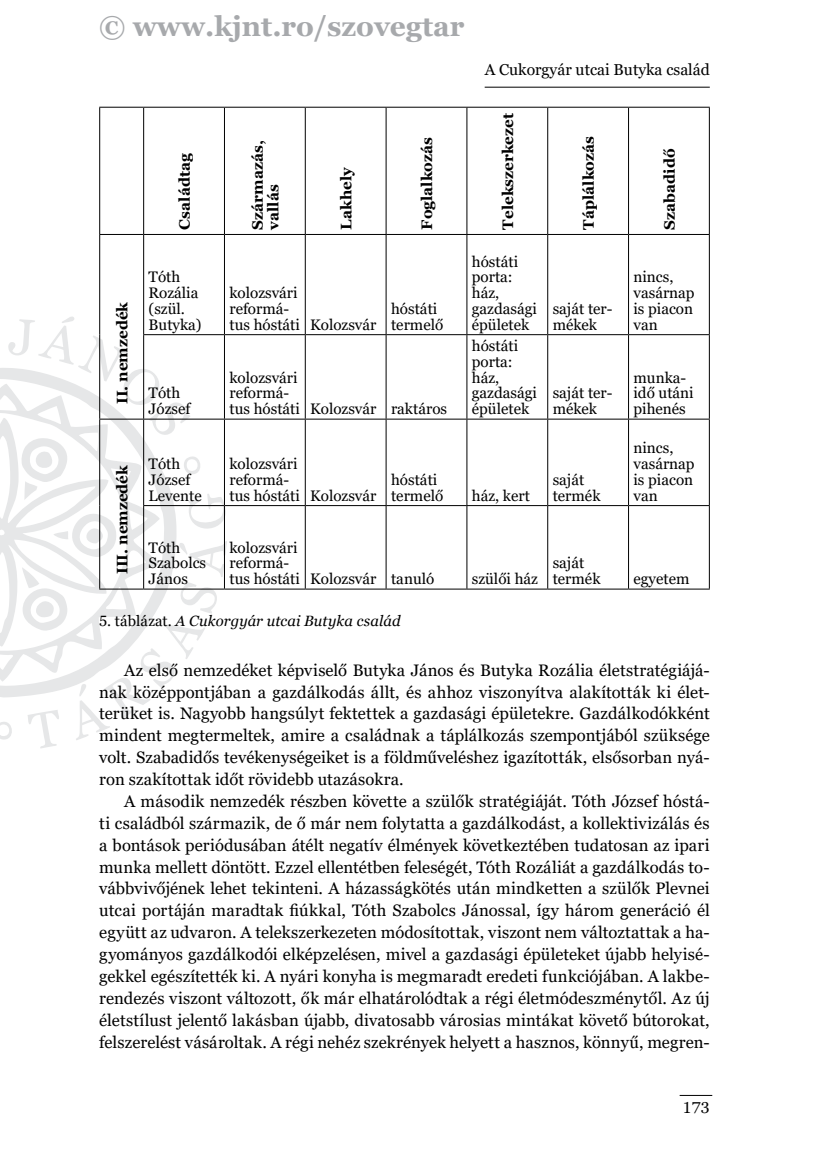
<style>
.page{position:relative;width:819px;height:1166px;background:#fff}
.page>*{position:absolute;margin:0;border:0;box-sizing:border-box;transform-origin:0 0}
.t1{font:700 28px "Georgia";color:#a7a9ac}
.t2{font:16.62px/21.9px "Georgia";letter-spacing:.005em;color:#000;text-align:justify}
.t3{font:15.75px "Georgia";color:#000}
.t4{font:15.22px/15.8px "Georgia";color:#000}
.t5{font:700 15.22px/15.8px "Georgia";color:#000}
.t6{font:italic 14.88px "Georgia";letter-spacing:.005em;color:#000}
.s1{font-style:normal}
</style>
<div class="page">
<hr style="left:679px;top:1095px;width:33px;height:1px;background:#000">
<hr style="left:484px;top:87px;width:225px;height:1px;background:#000">
<svg style="left:0;top:315px;width:227px;height:433px"></svg>
<hr style="left:99px;top:107px;width:45px;height:1px;background:#000">
<hr style="left:99px;top:108px;width:1px;height:126px;background:#000">
<hr style="left:144px;top:107px;width:80px;height:1px;background:#000">
<hr style="left:143px;top:108px;width:1px;height:126px;background:#000">
<hr style="left:224px;top:107px;width:81px;height:1px;background:#000">
<hr style="left:224px;top:108px;width:1px;height:126px;background:#000">
<hr style="left:305px;top:107px;width:81px;height:1px;background:#000">
<hr style="left:305px;top:108px;width:1px;height:126px;background:#000">
<hr style="left:386px;top:107px;width:81px;height:1px;background:#000">
<hr style="left:385px;top:108px;width:1px;height:126px;background:#000">
<hr style="left:467px;top:107px;width:80px;height:1px;background:#000">
<hr style="left:466px;top:108px;width:1px;height:126px;background:#000">
<hr style="left:547px;top:107px;width:81px;height:1px;background:#000">
<hr style="left:547px;top:108px;width:1px;height:126px;background:#000">
<hr style="left:628px;top:107px;width:81px;height:1px;background:#000">
<hr style="left:628px;top:108px;width:1px;height:126px;background:#000">
<hr style="left:708px;top:108px;width:1px;height:126px;background:#000">
<hr style="left:99px;top:234px;width:45px;height:1px;background:#000">
<hr style="left:144px;top:234px;width:80px;height:1px;background:#000">
<hr style="left:224px;top:234px;width:81px;height:1px;background:#000">
<hr style="left:305px;top:234px;width:81px;height:1px;background:#000">
<hr style="left:386px;top:234px;width:81px;height:1px;background:#000">
<hr style="left:467px;top:234px;width:80px;height:1px;background:#000">
<hr style="left:547px;top:234px;width:81px;height:1px;background:#000">
<hr style="left:628px;top:234px;width:81px;height:1px;background:#000">
<hr style="left:99px;top:235px;width:1px;height:100px;background:#000">
<hr style="left:99px;top:335px;width:1px;height:84px;background:#000">
<hr style="left:143px;top:235px;width:1px;height:99px;background:#000">
<hr style="left:224px;top:235px;width:1px;height:99px;background:#000">
<hr style="left:305px;top:235px;width:1px;height:99px;background:#000">
<hr style="left:385px;top:235px;width:1px;height:99px;background:#000">
<hr style="left:466px;top:235px;width:1px;height:99px;background:#000">
<hr style="left:547px;top:235px;width:1px;height:99px;background:#000">
<hr style="left:628px;top:235px;width:1px;height:99px;background:#000">
<hr style="left:708px;top:235px;width:1px;height:99px;background:#000">
<hr style="left:143px;top:334px;width:81px;height:1px;background:#000">
<hr style="left:143px;top:335px;width:1px;height:84px;background:#000">
<hr style="left:224px;top:334px;width:81px;height:1px;background:#000">
<hr style="left:224px;top:335px;width:1px;height:84px;background:#000">
<hr style="left:305px;top:334px;width:81px;height:1px;background:#000">
<hr style="left:305px;top:335px;width:1px;height:84px;background:#000">
<hr style="left:386px;top:334px;width:81px;height:1px;background:#000">
<hr style="left:385px;top:335px;width:1px;height:84px;background:#000">
<hr style="left:467px;top:334px;width:80px;height:1px;background:#000">
<hr style="left:466px;top:335px;width:1px;height:84px;background:#000">
<hr style="left:547px;top:334px;width:81px;height:1px;background:#000">
<hr style="left:547px;top:335px;width:1px;height:84px;background:#000">
<hr style="left:628px;top:334px;width:81px;height:1px;background:#000">
<hr style="left:628px;top:335px;width:1px;height:84px;background:#000">
<hr style="left:708px;top:335px;width:1px;height:84px;background:#000">
<hr style="left:99px;top:419px;width:45px;height:1px;background:#000">
<hr style="left:99px;top:419px;width:1px;height:86px;background:#000">
<hr style="left:99px;top:505px;width:1px;height:84px;background:#000">
<hr style="left:99px;top:589px;width:45px;height:1px;background:#000">
<hr style="left:144px;top:419px;width:80px;height:1px;background:#000">
<hr style="left:143px;top:419px;width:1px;height:86px;background:#000">
<hr style="left:224px;top:419px;width:81px;height:1px;background:#000">
<hr style="left:224px;top:419px;width:1px;height:86px;background:#000">
<hr style="left:305px;top:419px;width:81px;height:1px;background:#000">
<hr style="left:305px;top:419px;width:1px;height:86px;background:#000">
<hr style="left:386px;top:419px;width:81px;height:1px;background:#000">
<hr style="left:385px;top:419px;width:1px;height:86px;background:#000">
<hr style="left:467px;top:419px;width:80px;height:1px;background:#000">
<hr style="left:466px;top:419px;width:1px;height:86px;background:#000">
<hr style="left:547px;top:419px;width:81px;height:1px;background:#000">
<hr style="left:547px;top:419px;width:1px;height:86px;background:#000">
<hr style="left:628px;top:419px;width:81px;height:1px;background:#000">
<hr style="left:628px;top:419px;width:1px;height:86px;background:#000">
<hr style="left:708px;top:419px;width:1px;height:86px;background:#000">
<hr style="left:143px;top:505px;width:81px;height:1px;background:#000">
<hr style="left:143px;top:506px;width:1px;height:83px;background:#000">
<hr style="left:224px;top:505px;width:81px;height:1px;background:#000">
<hr style="left:224px;top:506px;width:1px;height:83px;background:#000">
<hr style="left:305px;top:505px;width:81px;height:1px;background:#000">
<hr style="left:305px;top:506px;width:1px;height:83px;background:#000">
<hr style="left:386px;top:505px;width:81px;height:1px;background:#000">
<hr style="left:385px;top:506px;width:1px;height:83px;background:#000">
<hr style="left:467px;top:505px;width:80px;height:1px;background:#000">
<hr style="left:466px;top:506px;width:1px;height:83px;background:#000">
<hr style="left:547px;top:505px;width:81px;height:1px;background:#000">
<hr style="left:547px;top:506px;width:1px;height:83px;background:#000">
<hr style="left:628px;top:505px;width:81px;height:1px;background:#000">
<hr style="left:628px;top:506px;width:1px;height:83px;background:#000">
<hr style="left:708px;top:506px;width:1px;height:83px;background:#000">
<hr style="left:144px;top:589px;width:80px;height:1px;background:#000">
<hr style="left:224px;top:589px;width:81px;height:1px;background:#000">
<hr style="left:305px;top:589px;width:81px;height:1px;background:#000">
<hr style="left:386px;top:589px;width:81px;height:1px;background:#000">
<hr style="left:467px;top:589px;width:80px;height:1px;background:#000">
<hr style="left:547px;top:589px;width:81px;height:1px;background:#000">
<hr style="left:628px;top:589px;width:81px;height:1px;background:#000">
<h1 class="t1" style="left:99px;top:8px;width:367px">© www.kjnt.ro/szovegtar</h1>
<p class="t5" style="left:177px;top:229px;width:78px;rotate:-90deg">Családtag</p>
<p class="t5" style="left:250px;top:229px;width:91px;rotate:-90deg">Származás, vallás</p>
<p class="t5" style="left:338px;top:229px;width:64px;rotate:-90deg">Lakhely</p>
<p class="t5" style="left:419px;top:229px;width:94px;rotate:-90deg">Foglalkozás</p>
<p class="t3" style="left:484px;top:60px;width:226px">A Cukorgyár utcai Butyka család</p>
<p class="t5" style="left:500px;top:229px;width:118px;rotate:-90deg">Telekszerkezet</p>
<p class="t5" style="left:580px;top:229px;width:95px;rotate:-90deg">Táplálkozás</p>
<p class="t5" style="left:661px;top:229px;width:83px;rotate:-90deg">Szabadidő</p>
<p class="t5" style="left:114px;top:404px;width:104px;rotate:-90deg">II. nemzedék</p>
<p class="t4" style="left:149px;top:270px;width:54px">Tóth<br>Rozália (szül.<br>Butyka)</p>
<p class="t4" style="left:149px;top:386px;width:43px">Tóth<br>József</p>
<p class="t4" style="left:229px;top:285px;width:148px">kolozsvári<br>reformá-<br>tus hóstáti Kolozsvár</p>
<p class="t4" style="left:391px;top:301px;width:54px">hóstáti termelő</p>
<p class="t4" style="left:229px;top:370px;width:219px">kolozsvári<br>reformá-<br>tus hóstáti Kolozsvár raktáros</p>
<p class="t5" style="left:114px;top:574px;width:111px;rotate:-90deg">III. nemzedék</p>
<p class="t4" style="left:149px;top:456px;width:55px">Tóth<br>József<br>Levente</p>
<p class="t4" style="left:229px;top:456px;width:148px">kolozsvári<br>reformá-<br>tus hóstáti Kolozsvár</p>
<p class="t4" style="left:391px;top:472px;width:54px">hóstáti termelő</p>
<p class="t4" style="left:149px;top:540px;width:59px">Tóth<br>Szabolcs<br>János</p>
<p class="t4" style="left:229px;top:540px;width:206px">kolozsvári<br>reformá-<br>tus hóstáti Kolozsvár tanuló</p>
<p class="t4" style="left:472px;top:254px;width:67px">hóstáti porta: ház, gazdasági épületek</p>
<p class="t4" style="left:472px;top:338px;width:67px">hóstáti porta: ház, gazdasági épületek</p>
<p class="t4" style="left:552px;top:301px;width:61px">saját ter&shy;mékek</p>
<p class="t4" style="left:552px;top:386px;width:61px">saját ter&shy;mékek</p>
<p class="t4" style="left:472px;top:488px;width:60px">ház, kert</p>
<p class="t4" style="left:552px;top:472px;width:49px">saját termék</p>
<p class="t4" style="left:633px;top:270px;width:63px">nincs, vasárnap is piacon van</p>
<p class="t4" style="left:633px;top:370px;width:62px">munka&shy;idő utáni pihenés</p>
<p class="t4" style="left:633px;top:440px;width:63px">nincs, vasárnap is piacon van</p>
<p class="t4" style="left:472px;top:571px;width:68px">szülői ház</p>
<p class="t4" style="left:552px;top:555px;width:49px">saját termék</p>
<p class="t4" style="left:633px;top:571px;width:57px">egyetem</p>
<p class="t6" style="left:99px;top:612px;width:303px"><span class="s1">5. táblázat.</span> A Cukorgyár utcai Butyka család</p>
<p class="t2" style="left:99px;top:659px;width:612px;text-indent:25px">Az első nemzedéket képviselő Butyka János és Butyka Rozália életstratégiájá&shy;nak középpontjában a gazdálkodás állt, és ahhoz viszonyítva alakították ki élet&shy;terüket is. Nagyobb hangsúlyt fektettek a gazdasági épületekre. Gazdálkodókként mindent megtermeltek, amire a családnak a táplálkozás szempontjából szüksége volt. Szabadidős tevékenységeiket is a földműveléshez igazították, elsősorban nyá&shy;ron szakítottak időt rövidebb utazásokra.</p>
<p class="t2" style="left:99px;top:790px;width:612px;text-indent:25px">A második nemzedék részben követte a szülők stratégiáját. Tóth József hóstá&shy;ti családból származik, de ő már nem folytatta a gazdálkodást, a kollektivizálás és a bontások periódusában átélt negatív élmények következtében tudatosan az ipari munka mellett döntött. Ezzel ellentétben feleségét, Tóth Rozáliát a gazdálkodás to&shy;vábbvivőjének lehet tekinteni. A házasságkötés után mindketten a szülők Plevnei utcai portáján maradtak fiúkkal, Tóth Szabolcs Jánossal, így három generáció él együtt az udvaron. A telekszerkezeten módosítottak, viszont nem változtattak a ha&shy;gyományos gazdálkodói elképzelésen, mivel a gazdasági épületeket újabb helyisé&shy;gekkel egészítették ki. A nyári konyha is megmaradt eredeti funkciójában. A lakbe&shy;rendezés viszont változott, ők már elhatárolódtak a régi életmódeszménytől. Az új életstílust jelentő lakásban újabb, divatosabb városias mintákat követő bútorokat, felszerelést vásároltak. A régi nehéz szekrények helyett a hasznos, könnyű, megren-</p>
<p class="t3" style="left:682px;top:1098px;width:28px">173</p>
</div>
